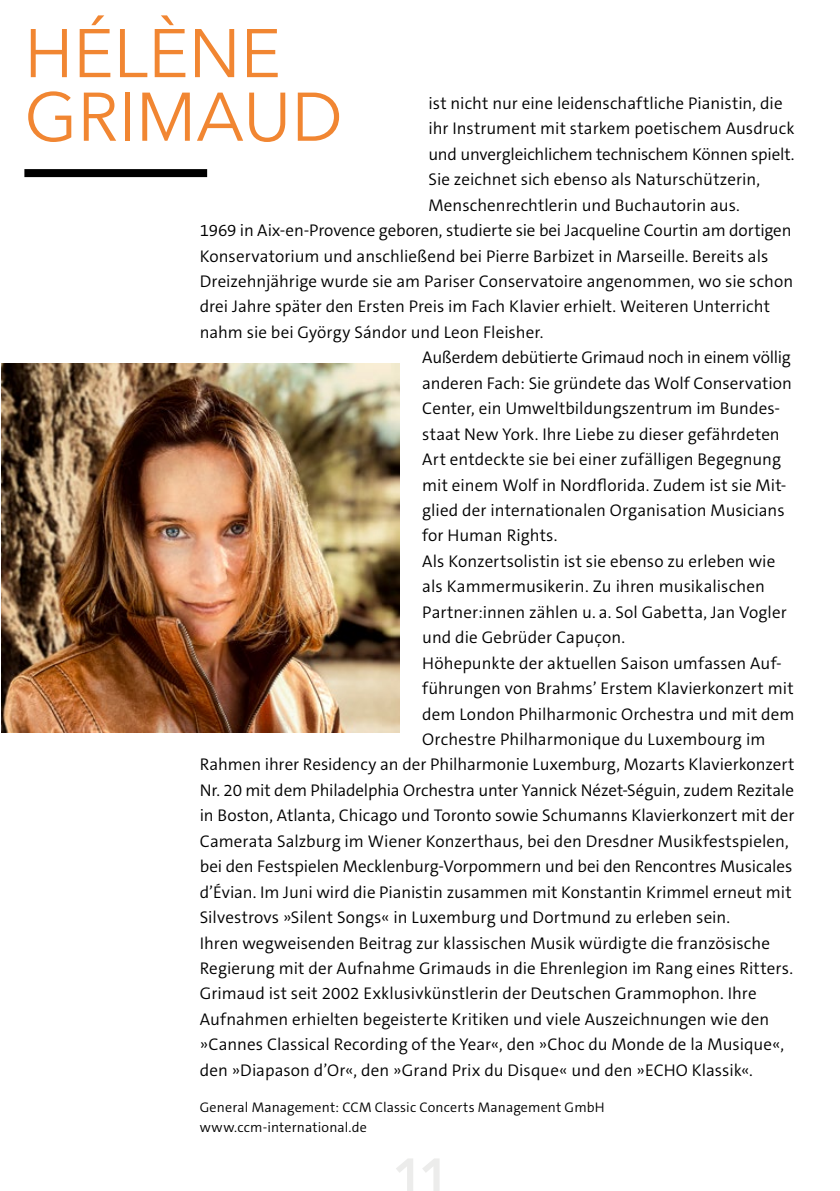
<style>
.page{position:relative;width:840px;height:1191px;background:#fff}
.page>*{position:absolute;margin:0;border:0;box-sizing:border-box;transform-origin:0 0}
.t1{font:68px/63.6px "Avenir Next LT Pro";color:#f18632}
.t2{font:300 17px "The Sans C5";color:#000}
.t3{font:300 14px/20.4px "The Sans C5";letter-spacing:.01em;color:#000}
</style>
<div class="page">
<div style="left:24px;top:169px;width:183px;height:8px;background:#000"></div>
<img style="left:1px;top:364px;width:398px;height:368px">
<h1 class="t1" style="left:24px;top:22px;width:320px">HÉLÈNE<br>GRIMAUD</h1>
<p class="t2" style="left:428px;top:92px;width:355px">ist nicht nur eine leidenschaftliche Pianistin, die</p>
<p class="t2" style="left:428px;top:118px;width:367px">ihr Instrument mit starkem poetischem Ausdruck</p>
<p class="t2" style="left:428px;top:143px;width:367px">und unvergleichlichem technischem Können spielt.</p>
<p class="t2" style="left:428px;top:169px;width:333px">Sie zeichnet sich ebenso als Naturschützerin,</p>
<p class="t2" style="left:428px;top:194px;width:313px">Menschenrechtlerin und Buchautorin aus.</p>
<p class="t2" style="left:200px;top:219px;width:593px">1969 in Aix-en-Provence geboren, studierte sie bei Jacqueline Courtin am dortigen</p>
<p class="t2" style="left:200px;top:245px;width:569px">Konservatorium und anschließend bei Pierre Barbizet in Marseille. Bereits als</p>
<p class="t2" style="left:200px;top:270px;width:594px">Dreizehnjährige wurde sie am Pariser Conservatoire angenommen, wo sie schon</p>
<p class="t2" style="left:200px;top:296px;width:571px">drei Jahre später den Ersten Preis im Fach Klavier erhielt. Weiteren Unterricht</p>
<p class="t2" style="left:200px;top:321px;width:345px">nahm sie bei György Sándor und Leon Fleisher.</p>
<p class="t2" style="left:422px;top:347px;width:370px">Außerdem debütierte Grimaud noch in einem völlig</p>
<p class="t2" style="left:422px;top:372px;width:371px">anderen Fach: Sie gründete das Wolf Conservation</p>
<p class="t2" style="left:422px;top:397px;width:359px">Center, ein Umweltbildungszentrum im Bundes-</p>
<p class="t2" style="left:422px;top:423px;width:359px">staat New York. Ihre Liebe zu dieser gefährdeten</p>
<p class="t2" style="left:422px;top:448px;width:360px">Art entdeckte sie bei einer zufälligen Begegnung</p>
<p class="t2" style="left:422px;top:474px;width:365px">mit einem Wolf in Nordflorida. Zudem ist sie Mit-</p>
<p class="t2" style="left:422px;top:499px;width:363px">glied der internationalen Organisation Musicians</p>
<p class="t2" style="left:422px;top:525px;width:137px">for Human Rights.</p>
<p class="t2" style="left:422px;top:550px;width:354px">Als Konzertsolistin ist sie ebenso zu erleben wie</p>
<p class="t2" style="left:422px;top:575px;width:344px">als Kammermusikerin. Zu ihren musikalischen</p>
<p class="t2" style="left:422px;top:601px;width:366px">Partner:innen zählen u. a. Sol Gabetta, Jan Vogler</p>
<p class="t2" style="left:422px;top:626px;width:204px">und die Gebrüder Capuçon.</p>
<p class="t2" style="left:422px;top:652px;width:360px">Höhepunkte der aktuellen Saison umfassen Auf-</p>
<p class="t2" style="left:422px;top:677px;width:372px">führungen von Brahms’ Erstem Klavierkonzert mit</p>
<p class="t2" style="left:422px;top:703px;width:373px">dem London Philharmonic Orchestra und mit dem</p>
<p class="t2" style="left:422px;top:728px;width:344px">Orchestre Philharmonique du Luxembourg im</p>
<p class="t2" style="left:200px;top:753px;width:596px">Rahmen ihrer Residency an der Philharmonie Luxemburg, Mozarts Klavierkonzert</p>
<p class="t2" style="left:200px;top:779px;width:595px">Nr. 20 mit dem Philadelphia Orchestra unter Yannick Nézet-Séguin, zudem Rezitale</p>
<p class="t2" style="left:200px;top:804px;width:596px">in Boston, Atlanta, Chicago und Toronto sowie Schumanns Klavierkonzert mit der</p>
<p class="t2" style="left:200px;top:830px;width:590px">Camerata Salzburg im Wiener Konzerthaus, bei den Dresdner Musikfestspielen,</p>
<p class="t2" style="left:200px;top:855px;width:594px">bei den Festspielen Mecklenburg-Vorpommern und bei den Rencontres Musicales</p>
<p class="t2" style="left:200px;top:881px;width:593px">d’Évian. Im Juni wird die Pianistin zusammen mit Konstantin Krimmel erneut mit</p>
<p class="t2" style="left:200px;top:906px;width:531px">Silvestrovs »Silent Songs« in Luxemburg und Dortmund zu erleben sein.</p>
<p class="t2" style="left:200px;top:932px;width:571px">Ihren wegweisenden Beitrag zur klassischen Musik würdigte die französische</p>
<p class="t2" style="left:200px;top:957px;width:594px">Regierung mit der Aufnahme Grimauds in die Ehrenlegion im Rang eines Ritters.</p>
<p class="t2" style="left:200px;top:982px;width:558px">Grimaud ist seit 2002 Exklusivkünstlerin der Deutschen Grammophon. Ihre</p>
<p class="t2" style="left:200px;top:1008px;width:570px">Aufnahmen erhielten begeisterte Kritiken und viele Auszeichnungen wie den</p>
<p class="t2" style="left:200px;top:1033px;width:585px">»Cannes Classical Recording of the Year«, den »Choc du Monde de la Musique«,</p>
<p class="t2" style="left:200px;top:1059px;width:554px">den »Diapason d’Or«, den »Grand Prix du Disque« und den »ECHO Klassik«.</p>
<p class="t3" style="left:200px;top:1096px;width:406px">General Management: CCM Classic Concerts Management GmbH www.ccm-international.de</p>
</div>
